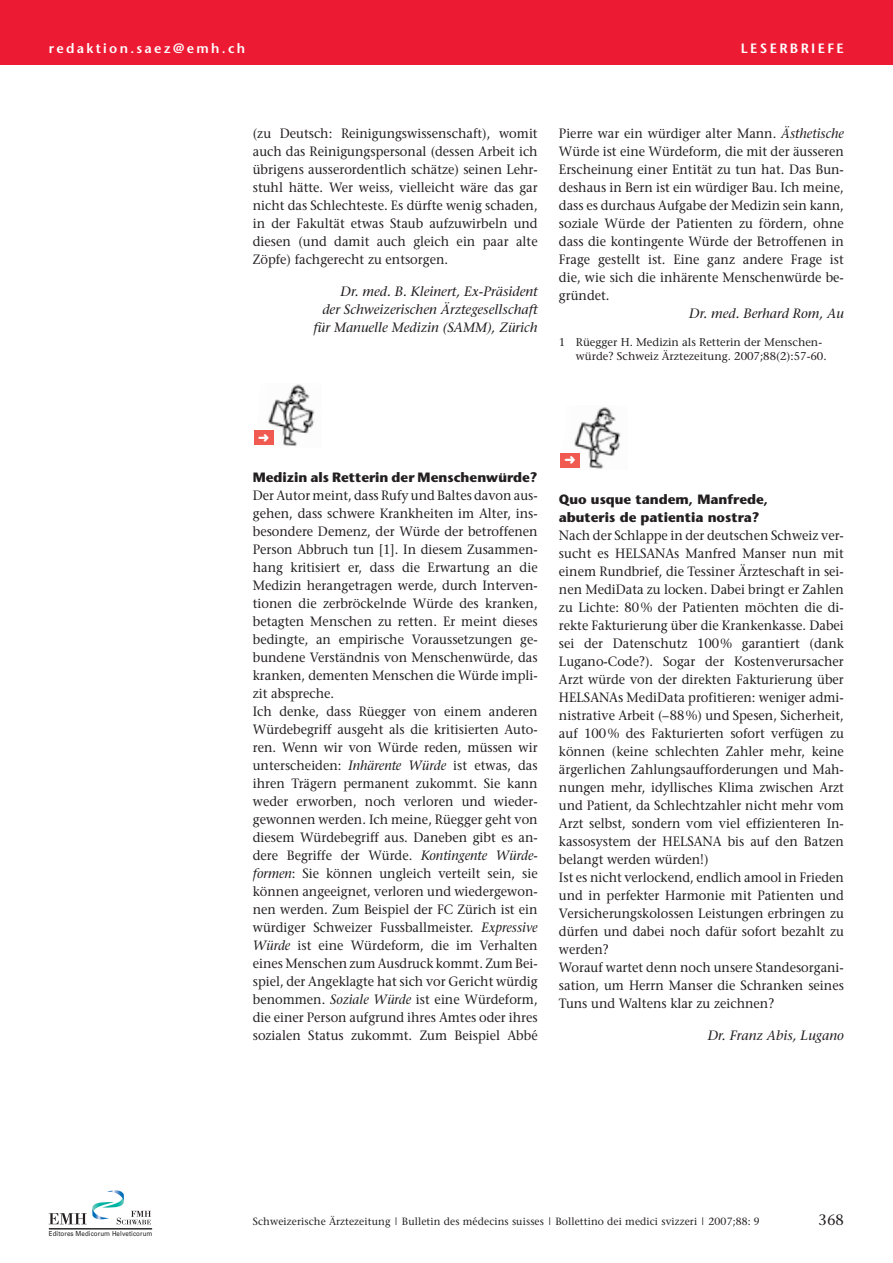
<style>
.page{position:relative;width:893px;height:1263px;background:#fff}
.page>*{position:absolute;margin:0;border:0;box-sizing:border-box;transform-origin:0 0}
.t1{font:15px "Stone Serif";color:#231f20}
.t2{font:13.5px/18px "Stone Serif";color:#231f20;text-align:justify;scale:.95 1}
.t3{font:italic 13.5px/18px "Stone Serif";color:#231f20;text-align:right}
.t4{font:700 13.5px/18px "Stone Sans";color:#231f20}
.t5{font:600 13.5px "Stone Sans";letter-spacing:.17em;color:#fff}
.t6{font:11.25px/14.2px "Stone Serif";color:#231f20}
.t7{font:10.5px "Stone Serif";letter-spacing:.01em;color:#231f20}
.t8{font:6.9px "Univers";letter-spacing:.015em;color:#231f20;scale:.9 1}
.s1{font-style:italic}
</style>
<div class="page">
<img style="left:268px;top:384px;width:46px;height:62px">
<div style="left:254px;top:430px;width:19px;height:15px;background:#f05a50"></div>
<img style="left:574px;top:407px;width:47px;height:62px">
<div style="left:560px;top:453px;width:20px;height:15px;background:#f05a50"></div>
<svg style="left:49px;top:1190px;width:102px;height:34px"></svg>
<hr style="left:49px;top:1228px;width:103px;height:1px;background:#231f20">
<div style="left:0;top:0;width:893px;height:64px;background:#ed1a33"></div>
<p class="t5" style="left:49px;top:42px;width:198px">redaktion.saez@emh.ch</p>
<p class="t5" style="left:741px;top:42px;width:104px">LESERBRIEFE</p>
<p class="t2" style="left:253px;top:126px;width:301px">(zu Deutsch: Reinigungswissenschaft), womit auch das Reinigungspersonal (dessen Arbeit ich übrigens ausserordentlich schätze) seinen Lehr&shy;stuhl hätte. Wer weiss, vielleicht wäre das gar nicht das Schlechteste. Es dürfte wenig schaden, in der Fakultät etwas Staub aufzuwirbeln und diesen (und damit auch gleich ein paar alte Zöpfe) fachgerecht zu entsorgen.</p>
<p class="t3" style="left:313px;top:283px;width:226px">Dr. med. B. Kleinert, Ex-Präsident<br>der Schweizerischen Ärztegesellschaft für Manuelle Medizin (SAMM), Zürich</p>
<p class="t2" style="left:559px;top:126px;width:301px">Pierre war ein würdiger alter Mann. <span class="s1">Ästhetische </span>Würde ist eine Würdeform, die mit der äusseren Erscheinung einer Entität zu tun hat. Das Bun&shy;deshaus in Bern ist ein würdiger Bau. Ich meine, dass es durchaus Aufgabe der Medizin sein kann, soziale Würde der Patienten zu fördern, ohne dass die kontingente Würde der Betroffenen in Frage gestellt ist. Eine ganz andere Frage ist die, wie sich die inhärente Menschenwürde be&shy;gründet.</p>
<p class="t3" style="left:689px;top:306px;width:156px">Dr. med. Berhard Rom, Au</p>
<p class="t6" style="left:576px;top:336px;width:252px;text-indent:-17px">1 Rüegger H. Medizin als Retterin der Menschen&shy;würde? Schweiz Ärztezeitung. 2007;88(2):57-60.</p>
<p class="t4" style="left:253px;top:469px;width:286px">Medizin als Retterin der Menschenwürde?</p>
<p class="t2" style="left:253px;top:487px;width:301px;text-align:left">Der Autor meint, dass Rufy und Baltes davon aus&shy;gehen, dass schwere Krankheiten im Alter, ins&shy;besondere Demenz, der Würde der betroffenen Person Abbruch tun [1]. In diesem Zusammen&shy;hang kritisiert er, dass die Erwartung an die Medizin herangetragen werde, durch Interven&shy;tionen die zerbröckelnde Würde des kranken, betagten Menschen zu retten. Er meint dieses bedingte, an empirische Voraussetzungen ge&shy;bundene Verständnis von Menschenwürde, das kranken, dementen Menschen die Würde impli&shy;zit abspreche.<br>Ich denke, dass Rüegger von einem anderen Würdebegriff ausgeht als die kritisierten Auto&shy;ren. Wenn wir von Würde reden, müssen wir unterscheiden: <span class="s1">Inhärente Würde</span> ist etwas, das ihren Trägern permanent zukommt. Sie kann weder erworben, noch verloren und wieder&shy;gewonnen werden. Ich meine, Rüegger geht von diesem Würdebegriff aus. Daneben gibt es an&shy;dere Begriffe der Würde. <span class="s1">Kontingente Würde&shy;formen</span>: Sie können ungleich verteilt sein, sie können angeeignet, verloren und wiedergewon&shy;nen werden. Zum Beispiel der FC Zürich ist ein würdiger Schweizer Fussballmeister. <span class="s1">Expressive Würde</span> ist eine Würdeform, die im Verhalten eines Menschen zum Ausdruck kommt. Zum Bei&shy;spiel, der Angeklagte hat sich vor Gericht würdig benommen. <span class="s1">Soziale Würde</span> ist eine Würdeform, die einer Person aufgrund ihres Amtes oder ihres sozialen Status zukommt. Zum Beispiel Abbé</p>
<p class="t4" style="left:559px;top:492px;width:211px">Quo usque tandem, Manfrede, abuteris de patientia nostra?</p>
<p class="t2" style="left:559px;top:528px;width:301px;text-align:left">Nach der Schlappe in der deutschen Schweiz ver&shy;sucht es HELSANAs Manfred Manser nun mit einem Rundbrief, die Tessiner Ärzteschaft in sei&shy;nen MediData zu locken. Dabei bringt er Zahlen zu Lichte: 80% der Patienten möchten die di&shy;rekte Fakturierung über die Krankenkasse. Dabei sei der Datenschutz 100% garantiert (dank Lugano-Code?). Sogar der Kostenverursacher Arzt würde von der direkten Fakturierung über HELSANAs MediData profitieren: weniger admi&shy;nistrative Arbeit (–88%) und Spesen, Sicherheit, auf 100% des Fakturierten sofort verfügen zu können (keine schlechten Zahler mehr, keine ärgerlichen Zahlungsaufforderungen und Mah&shy;nungen mehr, idyllisches Klima zwischen Arzt und Patient, da Schlechtzahler nicht mehr vom Arzt selbst, sondern vom viel effizienteren In&shy;kassosystem der HELSANA bis auf den Batzen belangt werden würden!)<br>Ist es nicht verlockend, endlich amool in Frieden und in perfekter Harmonie mit Patienten und Versicherungskolossen Leistungen erbringen zu dürfen und dabei noch dafür sofort bezahlt zu werden?<br>Worauf wartet denn noch unsere Standesorgani&shy;sation, um Herrn Manser die Schranken seines Tuns und Waltens klar zu zeichnen?</p>
<p class="t3" style="left:708px;top:1027px;width:138px">Dr. Franz Abis, Lugano</p>
<p class="t8" style="left:49px;top:1229px;width:117px">Editores Medicorum Helveticorum</p>
<p class="t7" style="left:253px;top:1217px;width:509px">Schweizerische Ärztezeitung | Bulletin des médecins suisses | Bollettino dei medici svizzeri | 2007;88: 9</p>
<p class="t1" style="left:818px;top:1213px;width:27px">368</p>
</div>
